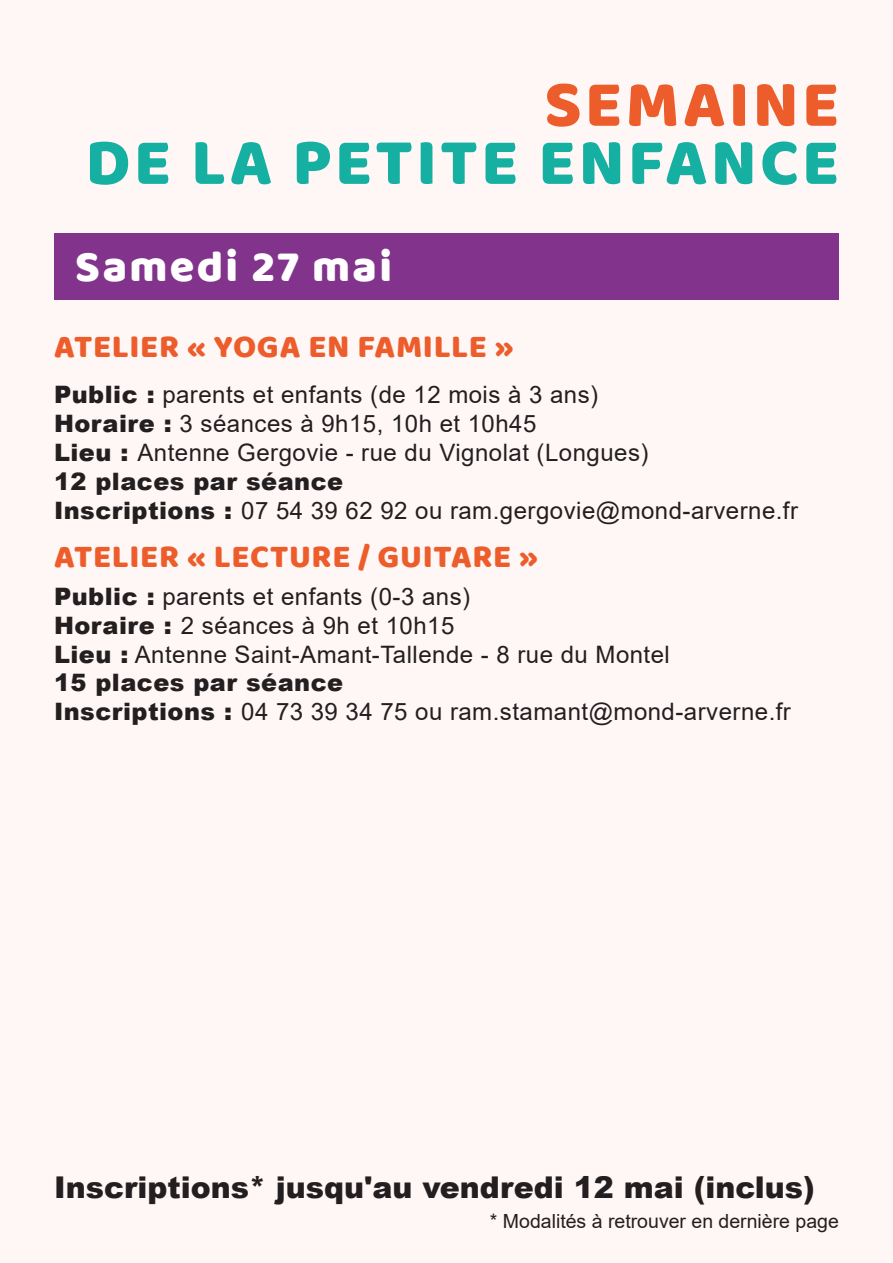
<style>
.page{position:relative;width:893px;height:1263px;background:#fef7f6}
.page>*{position:absolute;margin:0;border:0;box-sizing:border-box;transform-origin:0 0}
.t1{font:67.5px "Baloo Tamma";letter-spacing:.05em;color:#16b0a2}
.t2{font:67.5px "Baloo Tamma";letter-spacing:.05em;color:#ed5d2b}
.t3{font:45px "Baloo Tamma";letter-spacing:.05em;color:#fff}
.t4{font:33px "Baloo Tamma";letter-spacing:.02em;color:#ed5d2b}
.t5{font:900 30px "Arial";color:#231f20}
.t6{font:24px "Arial";letter-spacing:.02em;color:#231f20}
.t7{font:900 24px "Arial";letter-spacing:.02em;color:#231f20}
.t8{font:19.5px "Arial";color:#231f20}
.s1{font-weight:900}
</style>
<div class="page">
<div style="left:54px;top:234px;width:785px;height:66px;background:#82348c"></div>
<p class="t2" style="left:544px;top:63px;width:296px">SEMAINE</p>
<p class="t1" style="left:86px;top:121px;width:755px">DE LA PETITE ENFANCE</p>
<p class="t3" style="left:75px;top:239px;width:318px">Samedi 27 mai</p>
<p class="t4" style="left:54px;top:326px;width:461px">ATELIER « YOGA EN FAMILLE »</p>
<p class="t6" style="left:54px;top:378px;width:546px"><span class="s1">Public :</span> parents et enfants (de 12 mois à 3 ans)</p>
<p class="t6" style="left:54px;top:407px;width:484px"><span class="s1">Horaire :</span> 3 séances à 9h15, 10h et 10h45</p>
<p class="t6" style="left:54px;top:436px;width:596px"><span class="s1">Lieu :</span> Antenne Gergovie - rue du Vignolat (Longues)</p>
<p class="t7" style="left:54px;top:464px;width:291px">12 places par séance</p>
<p class="t6" style="left:54px;top:494px;width:746px"><span class="s1">Inscriptions :</span> 07 54 39 62 92 ou ram.gergovie@mond-arverne.fr</p>
<p class="t4" style="left:54px;top:536px;width:486px">ATELIER « LECTURE / GUITARE »</p>
<p class="t6" style="left:54px;top:580px;width:418px"><span class="s1">Public :</span> parents et enfants (0-3 ans)</p>
<p class="t6" style="left:54px;top:609px;width:402px"><span class="s1">Horaire :</span> 2 séances à 9h et 10h15</p>
<p class="t6" style="left:54px;top:638px;width:617px"><span class="s1">Lieu :</span> Antenne Saint-Amant-Tallende - 8 rue du Montel</p>
<p class="t7" style="left:54px;top:665px;width:291px">15 places par séance</p>
<p class="t6" style="left:54px;top:695px;width:738px"><span class="s1">Inscriptions :</span> 04 73 39 34 75 ou ram.stamant@mond-arverne.fr</p>
<p class="t5" style="left:54px;top:1166px;width:762px">Inscriptions* jusqu'au vendredi 12 mai (inclus)</p>
<p class="t8" style="left:490px;top:1207px;width:350px">* Modalités à retrouver en dernière page</p>
</div>
